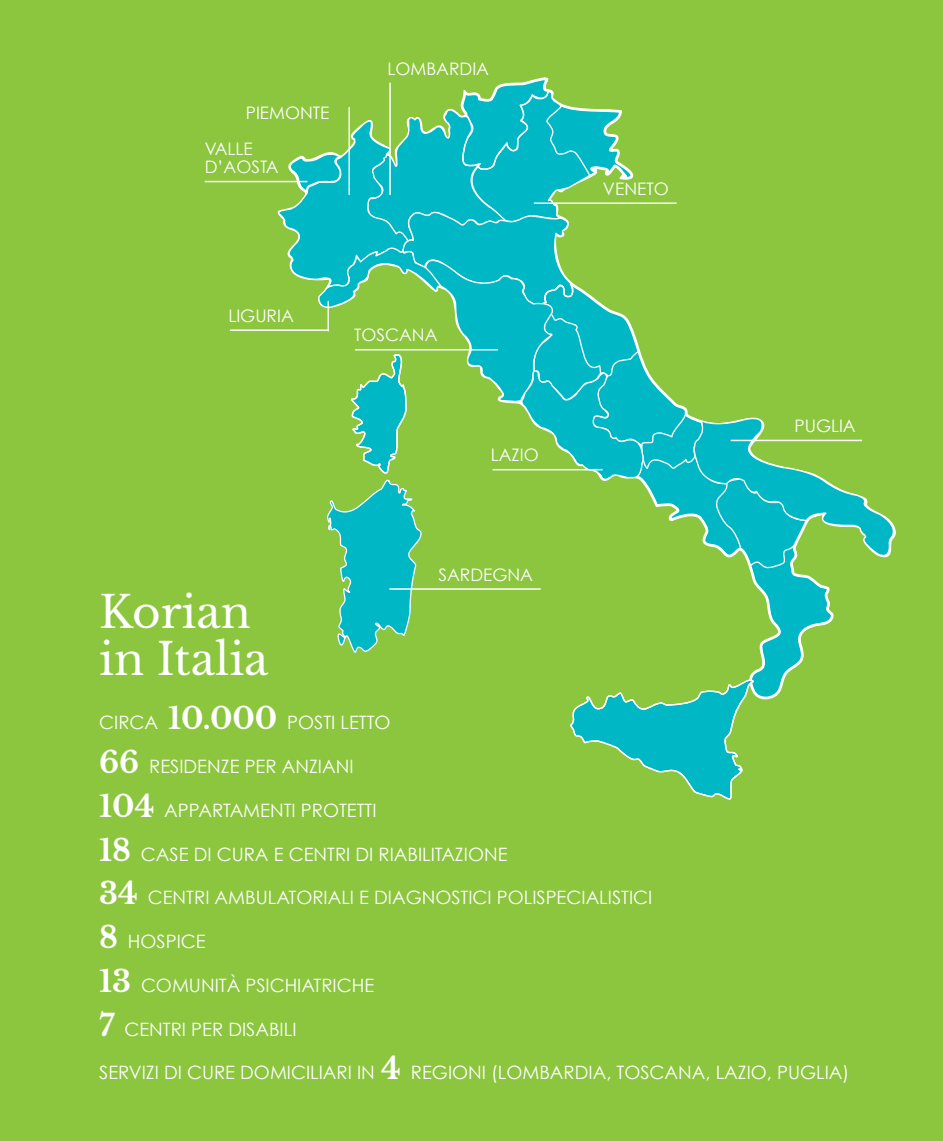
<style>
.page{position:relative;width:943px;height:1141px;background:#8bc63e}
.page>*{position:absolute;margin:0;border:0;box-sizing:border-box;transform-origin:0 0}
.t1{font:43.75px/47.4px "Libre Baskerville";color:#fff}
.t2{font:18.38px "Century Gothic";color:#fff}
.t3{font:17.32px/36.8px "Century Gothic";color:#fff}
.s1{font-family:"Libre Baskerville";font-weight:700;font-size:29.75px}
</style>
<div class="page">
<svg style="left:569px;top:679px;width:186px;height:121px"></svg>
<hr style="left:389px;top:83px;width:2px;height:112px;background:#fff">
<hr style="left:230px;top:329px;width:98px;height:2px;background:#fff">
<svg style="left:276px;top:91px;width:620px;height:569px"></svg>
<hr style="left:205px;top:181px;width:102px;height:1px;background:#fff">
<p class="t3" style="left:205px;top:94px;width:126px;text-indent:41px">PIEMONTE<br>VALLE</p>
<p class="t3" style="left:205px;top:148px;width:76px">D’AOSTA</p>
<p class="t3" style="left:387px;top:50px;width:103px">LOMBARDIA</p>
<p class="t3" style="left:228px;top:297px;width:67px">LIGURIA</p>
<p class="t3" style="left:354px;top:316px;width:85px">TOSCANA</p>
<p class="t3" style="left:490px;top:436px;width:49px">LAZIO</p>
<p class="t3" style="left:438px;top:556px;width:96px">SARDEGNA</p>
<p class="t3" style="left:603px;top:170px;width:67px">VENETO</p>
<p class="t3" style="left:794px;top:407px;width:63px">PUGLIA</p>
<h1 class="t1" style="left:99px;top:589px;width:171px">Korian in Italia</h1>
<p class="t2" style="left:99px;top:711px;width:293px">CIRCA <span class="s1">10.000</span> POSTI LETTO</p>
<p class="t2" style="left:99px;top:755px;width:256px"><span class="s1">66</span> RESIDENZE PER ANZIANI</p>
<p class="t2" style="left:99px;top:799px;width:279px"><span class="s1">104</span> APPARTAMENTI PROTETTI</p>
<p class="t2" style="left:99px;top:843px;width:410px"><span class="s1">18</span> CASE DI CURA E CENTRI DI RIABILITAZIONE</p>
<p class="t2" style="left:99px;top:886px;width:554px"><span class="s1">34</span> CENTRI AMBULATORIALI E DIAGNOSTICI POLISPECIALISTICI</p>
<p class="t2" style="left:99px;top:930px;width:108px"><span class="s1">8</span> HOSPICE</p>
<p class="t2" style="left:99px;top:974px;width:276px"><span class="s1">13</span> COMUNITÀ PSICHIATRICHE</p>
<p class="t2" style="left:99px;top:1018px;width:199px"><span class="s1">7</span> CENTRI PER DISABILI</p>
<p class="t2" style="left:99px;top:1061px;width:751px">SERVIZI DI CURE DOMICILIARI IN <span class="s1">4</span> REGIONI (LOMBARDIA, TOSCANA, LAZIO, PUGLIA)</p>
</div>
